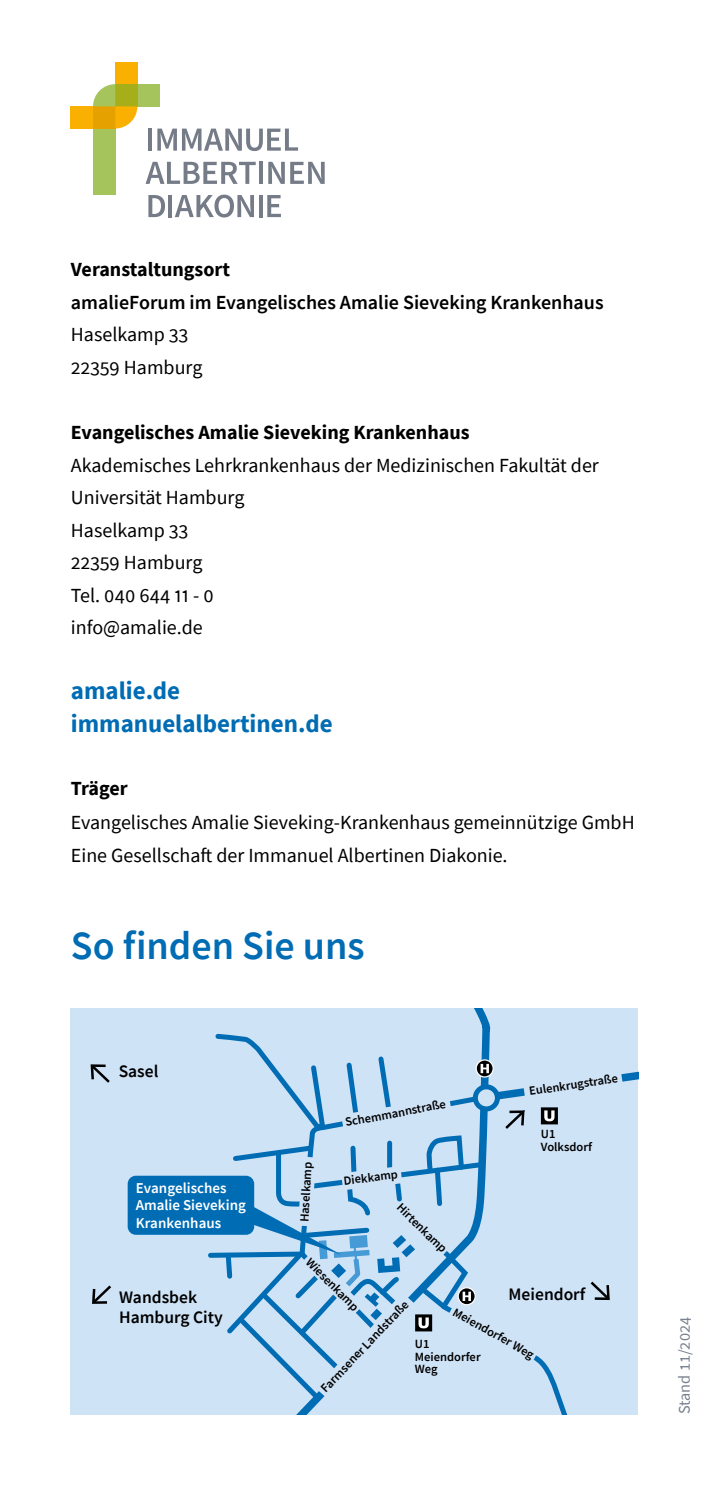
<style>
.page{position:relative;width:709px;height:1489px;background:#fff}
.page>*{position:absolute;margin:0;border:0;box-sizing:border-box;transform-origin:0 0}
.t1{font:600 40px "Source Sans Pro";color:#006cb4}
.t2{font:700 25px/32.5px "Source Sans Pro";color:#006cb4}
.t3{font:20px/32.5px "Source Sans Pro";color:#000}
.t4{font:700 20px "Source Sans Pro";color:#000}
.t5{font:600 20px "Source Sans Pro";color:#000}
.t6{font:600 17.5px/20px "Source Sans Pro";color:#000}
.t7{font:16.25px "Source Sans Pro";color:#78818f}
.t8{font:600 15px/17.5px "Source Sans Pro";color:#fff}
.t9{font:600 12.5px/12.5px "Source Sans Pro";color:#000}
</style>
<div class="page">
<div style="left:71px;top:1008px;width:567px;height:406px;background:#cfe3f7"></div>
<div style="left:128px;top:1175px;width:126px;height:59px;background:#006cb4;border-radius:8px"></div>
<svg style="left:92px;top:1285px;width:19px;height:19px"></svg>
<svg style="left:90px;top:1064px;width:20px;height:19px"></svg>
<svg style="left:205px;top:1031px;width:433px;height:383px"></svg>
<hr style="left:148px;top:129px;width:4px;height:22px;background:#757c88">
<svg style="left:157px;top:129px;width:141px;height:22px"></svg>
<svg style="left:145px;top:162px;width:111px;height:22px"></svg>
<hr style="left:259px;top:162px;width:4px;height:22px;background:#757c88">
<svg style="left:268px;top:162px;width:57px;height:22px"></svg>
<svg style="left:148px;top:195px;width:17px;height:22px"></svg>
<hr style="left:168px;top:195px;width:4px;height:22px;background:#757c88">
<svg style="left:175px;top:195px;width:79px;height:22px"></svg>
<hr style="left:259px;top:195px;width:3px;height:22px;background:#757c88">
<svg style="left:267px;top:195px;width:14px;height:22px"></svg>
<div style="left:93px;top:128px;width:22px;height:67px;background:#a6c45c"></div>
<div style="left:137px;top:84px;width:22px;height:22px;background:#a6c45c"></div>
<div style="left:71px;top:106px;width:22px;height:22px;background:#f9b000"></div>
<div style="left:115px;top:62px;width:22px;height:22px;background:#f9b000"></div>
<svg style="left:93px;top:84px;width:44px;height:44px;background:#cfb833"></svg>
<p class="t4" style="left:71px;top:256px;width:161px">Veranstaltungsort</p>
<p class="t5" style="left:71px;top:289px;width:534px">amalieForum im Evangelisches Amalie Sieveking Krankenhaus</p>
<p class="t3" style="left:71px;top:318px;width:133px">Haselkamp 33<br>22359 Hamburg</p>
<p class="t4" style="left:71px;top:419px;width:400px">Evangelisches Amalie Sieveking Krankenhaus</p>
<p class="t3" style="left:71px;top:448px;width:529px">Akademisches Lehrkrankenhaus der Medizinischen Fakultät der<br>Universität Hamburg<br>Haselkamp 33<br>22359 Hamburg<br>Tel. 040 644 11 - 0<br>info@amalie.de</p>
<p class="t2" style="left:71px;top:674px;width:263px">amalie.de immanuelalbertinen.de</p>
<p class="t4" style="left:71px;top:774px;width:58px">Träger</p>
<p class="t3" style="left:71px;top:806px;width:565px">Evangelisches Amalie Sieveking-Krankenhaus gemeinnützige GmbH<br>Eine Gesellschaft der Immanuel Albertinen Diakonie.</p>
<h1 class="t1" style="left:71px;top:919px;width:295px">So finden Sie uns</h1>
<p class="t6" style="left:119px;top:1061px;width:41px">Sasel</p>
<p class="t8" style="left:136px;top:1178px;width:112px">Evangelisches<br>Amalie Sieveking<br>Krankenhaus</p>
<p class="t9" style="left:298px;top:1221px;width:62px;rotate:-87deg">Haselkamp</p>
<p class="t9" style="left:344px;top:1116px;width:103px;rotate:-11deg">Schemmannstraße</p>
<p class="t9" style="left:343px;top:1173px;width:56px;rotate:-6deg">Diekkamp</p>
<p class="t9" style="left:403px;top:1200px;width:66px;rotate:44deg">Hirtenkamp</p>
<p class="t9" style="left:528px;top:1084px;width:91px;rotate:-8deg">Eulenkrugstraße</p>
<p class="t9" style="left:541px;top:1127px;width:53px">U1<br>Volksdorf</p>
<p class="t6" style="left:119px;top:1286px;width:105px">Wandsbek<br>Hamburg City</p>
<p class="t9" style="left:313px;top:1255px;width:70px;rotate:45deg">Wiesenkamp</p>
<p class="t6" style="left:508px;top:1283px;width:78px">Meiendorf</p>
<p class="t9" style="left:318px;top:1385px;width:122px;rotate:-46deg">Farmsener Landstraße</p>
<p class="t9" style="left:457px;top:1305px;width:92px;rotate:29deg">Meiendorfer Weg</p>
<p class="t9" style="left:415px;top:1337px;width:67px">U1<br>Meiendorfer<br>Weg</p>
<p class="t7" style="left:674px;top:1413px;width:98px;rotate:-90deg">Stand 11/2024</p>
</div>
